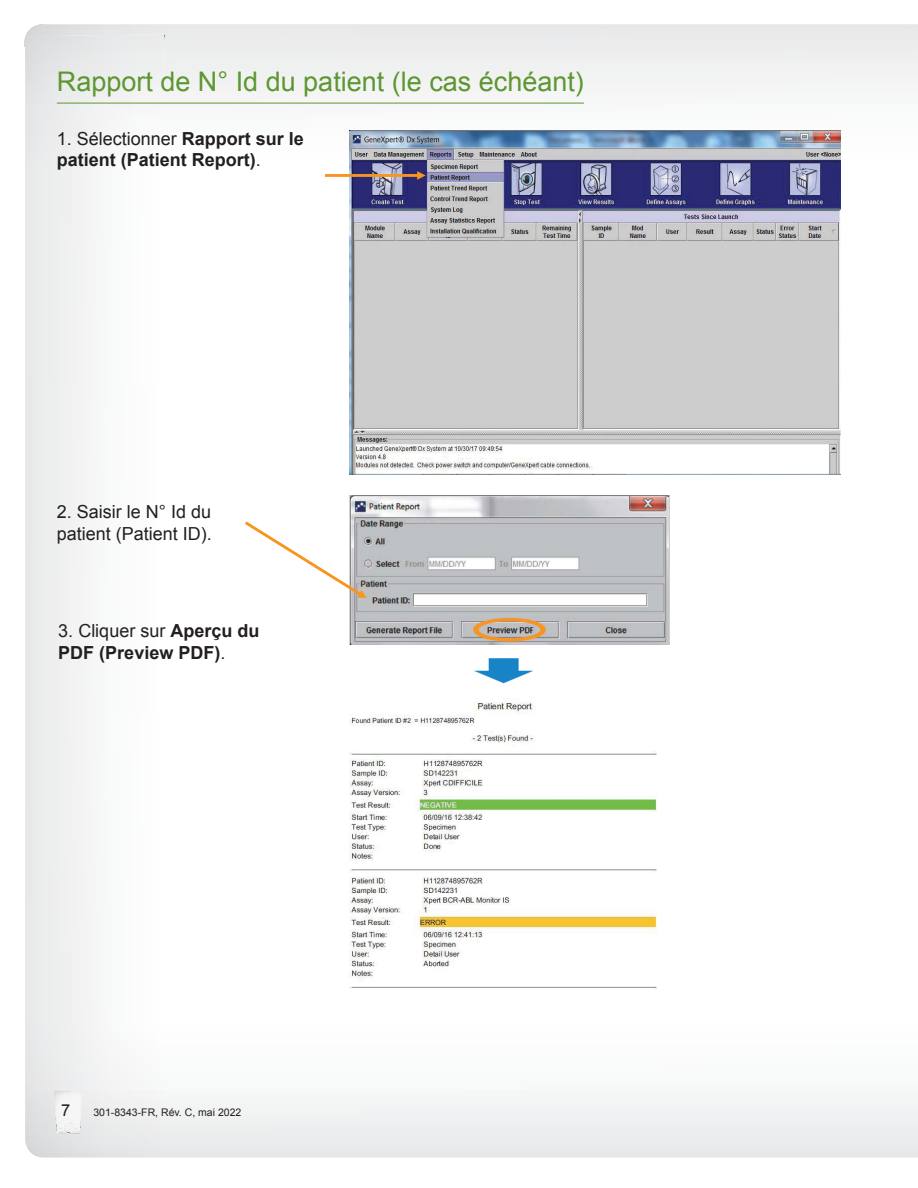
<style>
.page{position:relative;width:918px;height:1188px;background:#fff}
.page>*{position:absolute;margin:0;border:0;box-sizing:border-box;transform-origin:0 0}
.t1{font:27px "Arial";color:#5d9732}
.t2{font:700 18px/21.6px "Arial";color:#231f20}
.t3{font:18px/21.6px "Arial";color:#231f20}
.t4{font:16.5px "Arial";color:#231f20}
.t5{font:10.5px "Arial";color:#231f20}
.s1{font-weight:400}
</style>
<div class="page">
<img style="left:24px;top:25px;width:14px;height:22px">
<img style="left:38px;top:24px;width:880px;height:140px">
<hr style="left:57px;top:103px;width:527px;height:1px;background:#5d9732">
<img style="left:349px;top:130px;width:491px;height:345px">
<img style="left:349px;top:496px;width:320px;height:149px">
<img style="left:349px;top:702px;width:308px;height:287px">
<img style="left:474px;top:658px;width:59px;height:25px">
<div style="left:474px;top:617px;width:71px;height:25px;border:4px solid #f89520;border-radius:50%"></div>
<svg style="left:245px;top:517px;width:122px;height:81px"></svg>
<hr style="left:325px;top:174px;width:94px;height:3px;background:#f89520">
<svg style="left:417px;top:171px;width:9px;height:9px"></svg>
<img style="left:54px;top:1111px;width:1px;height:23px">
<img style="left:55px;top:1111px;width:27px;height:23px">
<img style="left:54px;top:1091px;width:28px;height:20px">
<svg style="left:58px;top:1091px;width:10px;height:5px"></svg>
<img style="left:68px;top:1091px;width:14px;height:5px">
<h1 class="t1" style="left:57px;top:64px;width:529px">Rapport de N° Id du patient (le cas échéant)</h1>
<p class="t2" style="left:57px;top:129px;width:249px"><span class="s1">1. Sélectionner</span> Rapport sur le patient (Patient Report)<span class="s1">.</span></p>
<p class="t3" style="left:57px;top:501px;width:157px">2. Saisir le N° Id du patient (Patient ID).</p>
<p class="t2" style="left:58px;top:622px;width:203px"><span class="s1">3. Cliquer sur</span> Aperçu du<br>PDF (Preview PDF)<span class="s1">.</span></p>
<p class="t4" style="left:61px;top:1104px;width:11px">7</p>
<p class="t5" style="left:93px;top:1108px;width:150px">301-8343-FR, Rév. C, mai 2022</p>
</div>
